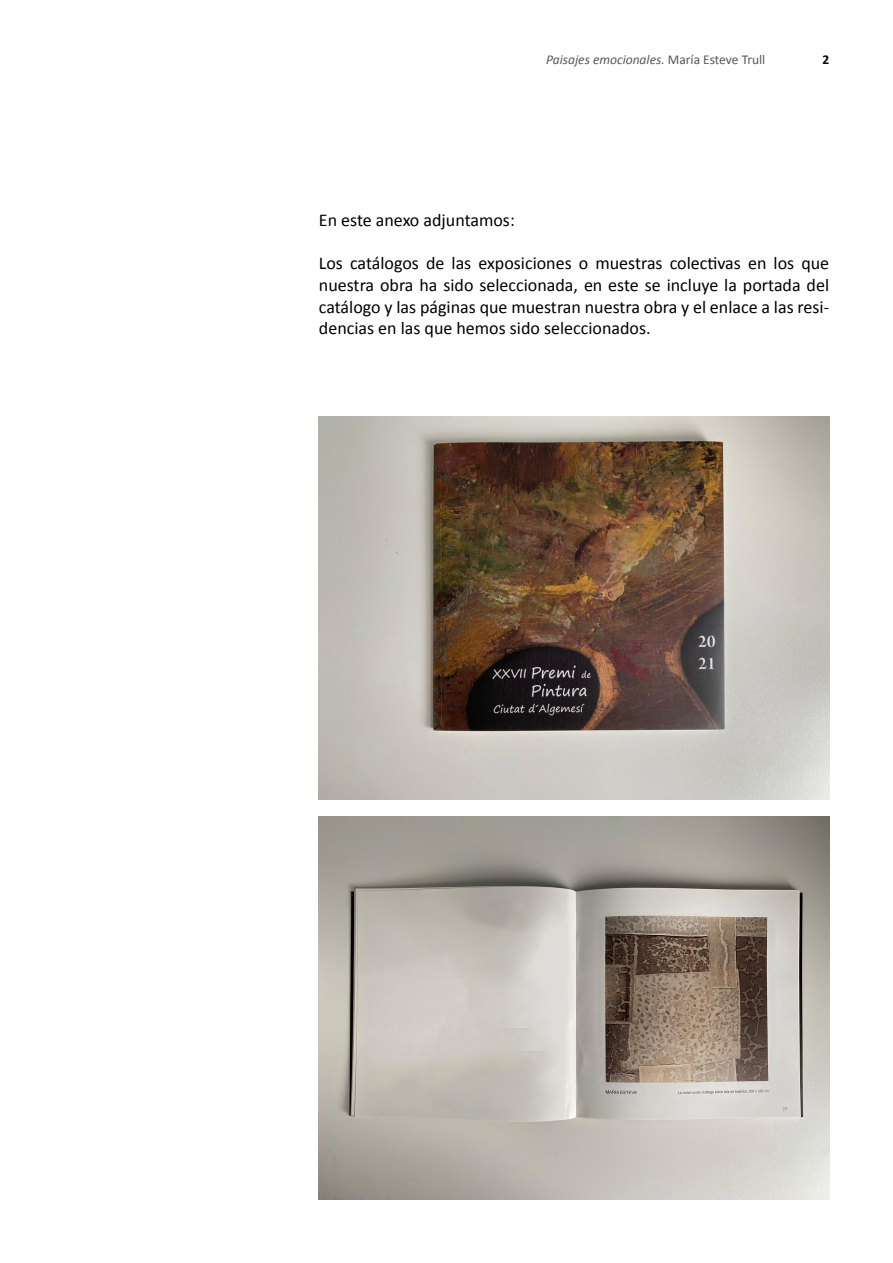
<style>
.page{position:relative;width:893px;height:1263px;background:#fff}
.page>*{position:absolute;margin:0;border:0;box-sizing:border-box;transform-origin:0 0}
.t1{font:18px/21.6px "Calibri";color:#000;text-align:justify}
.t2{font:italic 13.5px "Calibri";color:#575756}
.t3{font:700 13.5px "Calibri";color:#000}
.s1{font-style:normal}
</style>
<div class="page">
<img style="left:319px;top:417px;width:510px;height:382px">
<img style="left:319px;top:816px;width:510px;height:383px">
<p class="t2" style="left:546px;top:50px;width:221px">Paisajes emocionales. <span class="s1">María Esteve Trull</span></p>
<p class="t3" style="left:822px;top:51px;width:8px">2</p>
<p class="t1" style="left:319px;top:209px;width:197px">En este anexo adjuntamos:</p>
<p class="t1" style="left:319px;top:253px;width:512px">Los catálogos de las exposiciones o muestras colectivas en los que nuestra obra ha sido seleccionada, en este se incluye la portada del catálogo y las páginas que muestran nuestra obra y el enlace a las resi&shy;dencias en las que hemos sido seleccionados.</p>
</div>
